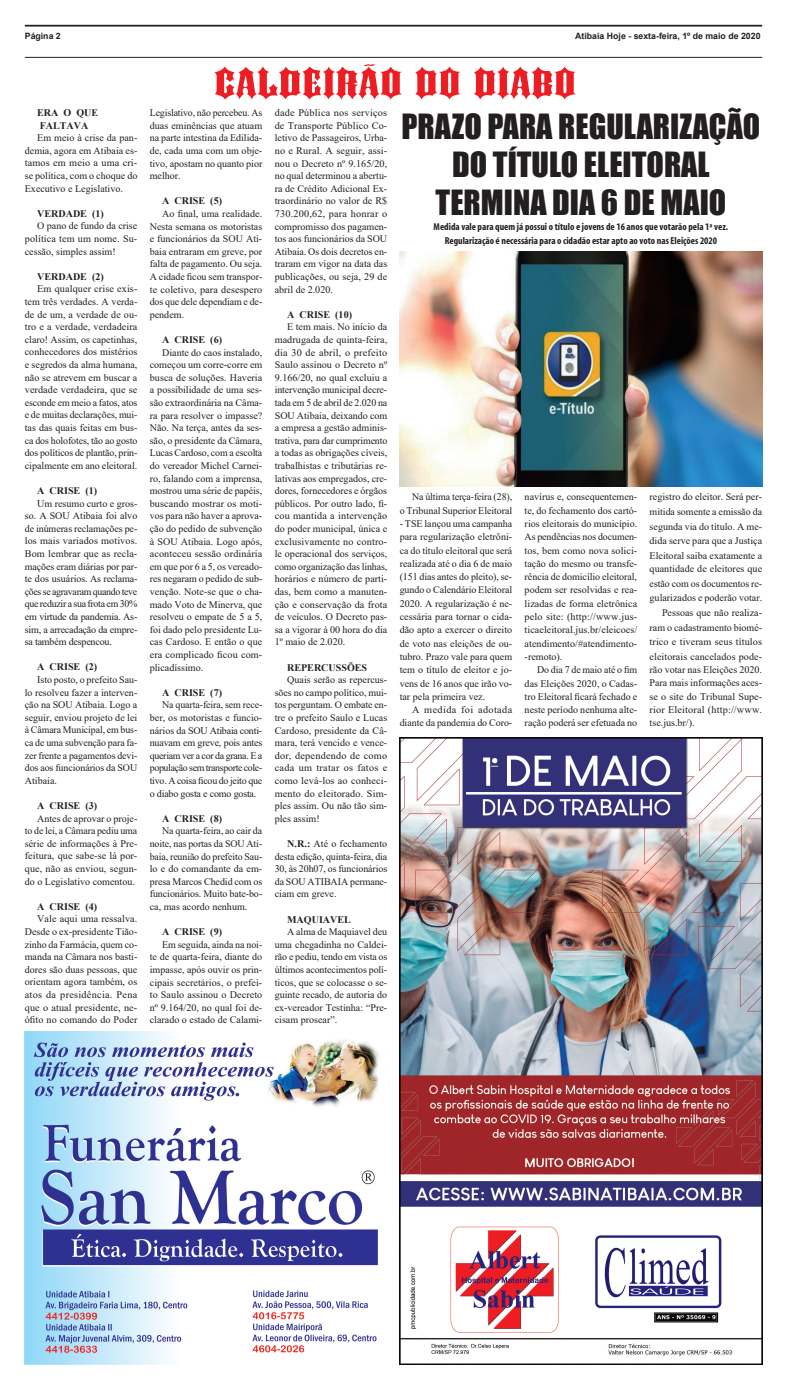
<style>
.page{position:relative;width:787px;height:1389px;background:#fff}
.page>*{position:absolute;margin:0;border:0;box-sizing:border-box;transform-origin:0 0}
.t1{font:32.99px "Ireland";letter-spacing:.01em;color:#ee1d23;scale:2.01 1}
.t2{font:31.94px/38.3px "Impact";color:#231f20;text-align:center}
.t3{font:10.06px/12.6px "Times New Roman";color:#231f20;text-align:justify}
.t4{font:700 10.06px/12.6px "Times New Roman";color:#231f20}
.t5{font:700 condensed 10.06px/13.3px "Myriad";color:#231f20;text-align:center}
.t6{font:700 8.75px "Arial";color:#231f20}
.s1{font-weight:700}
</style>
<div class="page">
<hr style="left:25px;top:57px;width:736px;height:1px;background:#231f20">
<hr style="left:25px;top:25px;width:736px;height:2px;background:#231f20">
<img style="left:25px;top:1032px;width:354px;height:332px">
<img style="left:399px;top:738px;width:362px;height:626px">
<img style="left:399px;top:251px;width:362px;height:235px">
<p class="t6" style="left:25px;top:30px;width:37px">Página 2</p>
<p class="t6" style="left:575px;top:30px;width:187px">Atibaia Hoje - sexta-feira, 1º de maio de 2020</p>
<h1 class="t1" style="left:214px;top:62px;width:181px">CALDEIRÃO DO DIABO</h1>
<p class="t4" style="left:37px;top:106px;width:62px">ERA O QUE<br>FALTAVA</p>
<p class="t3" style="left:25px;top:131px;width:114px;text-indent:12px">Em meio à crise da pan&shy;demia, agora em Atibaia es&shy;tamos em meio a uma cri&shy;se política, com o choque do Executivo e Legislativo.</p>
<p class="t4" style="left:37px;top:207px;width:68px">VERDADE (1)</p>
<p class="t3" style="left:25px;top:219px;width:114px;text-indent:12px">O pano de fundo da crise política tem um nome. Su&shy;cessão, simples assim!</p>
<p class="t4" style="left:37px;top:270px;width:68px">VERDADE (2)</p>
<p class="t3" style="left:25px;top:282px;width:114px;text-indent:12px">Em qualquer crise exis&shy;tem três verdades. A verda&shy;de de um, a verdade de ou&shy;tro e a verdade, verdadeira claro! Assim, os capetinhas, conhecedores dos mistérios e segredos da alma humana, não se atrevem em buscar a verdade verdadeira, que se esconde em meio a fatos, atos e de muitas declarações, mui&shy;tas das quais feitas em bus&shy;ca dos holofotes, tão ao gosto dos políticos de plantão, prin&shy;cipalmente em ano eleitoral.</p>
<p class="t4" style="left:37px;top:484px;width:61px">A CRISE (1)</p>
<p class="t3" style="left:25px;top:497px;width:114px;text-indent:12px">Um resumo curto e gros&shy;so. A SOU Atibaia foi alvo de inúmeras reclamações pe&shy;los mais variados motivos.<br>Bom lembrar que as recla&shy;mações eram diárias por par&shy;te dos usuários. As reclama&shy;ções se agravaram quando teve que reduzir a sua frota em 30% em virtude da pandemia. As&shy;sim, a arrecadação da empre&shy;sa também despencou.</p>
<p class="t4" style="left:37px;top:660px;width:61px">A CRISE (2)</p>
<p class="t3" style="left:25px;top:673px;width:114px;text-indent:12px">Isto posto, o prefeito Sau&shy;lo resolveu fazer a interven&shy;ção na SOU Atibaia. Logo a seguir, enviou projeto de lei à Câmara Municipal, em bus&shy;ca de uma subvenção para fa&shy;zer frente a pagamentos devi&shy;dos aos funcionários da SOU Atibaia.</p>
<p class="t4" style="left:37px;top:799px;width:61px">A CRISE (3)</p>
<p class="t3" style="left:25px;top:812px;width:114px;text-indent:12px">Antes de aprovar o proje&shy;to de lei, a Câmara pediu uma série de informações à Pre&shy;feitura, que sabe-se lá por&shy;que, não as enviou, segun&shy;do o Legislativo comentou.</p>
<p class="t4" style="left:37px;top:900px;width:61px">A CRISE (4)</p>
<p class="t3" style="left:25px;top:912px;width:114px;text-indent:12px">Vale aqui uma ressalva.<br>Desde o ex-presidente Tião&shy;zinho da Farmácia, quem co&shy;manda na Câmara nos basti&shy;dores são duas pessoas, que orientam agora também, os atos da presidência. Pena que o atual presidente, ne&shy;ófito no comando do Poder</p>
<h2 class="t2" style="left:401px;top:106px;width:360px">PRAZO PARA REGULARIZAÇÃO<br>DO TÍTULO ELEITORAL<br>TERMINA DIA 6 DE MAIO</h2>
<p class="t5" style="left:433px;top:221px;width:296px">Medida vale para quem já possui o título e jovens de 16 anos que votarão pela 1ª vez.<br>Regularização é necessária para o cidadão estar apto ao voto nas Eleições 2020</p>
<p class="t3" style="left:150px;top:106px;width:114px">Legislativo, não percebeu. As duas eminências que atuam na parte intestina da Edilida&shy;de, cada uma com um obje&shy;tivo, apostam no quanto pior melhor.</p>
<p class="t4" style="left:162px;top:194px;width:61px">A CRISE (5)</p>
<p class="t3" style="left:150px;top:207px;width:114px;text-indent:12px">Ao final, uma realidade.<br>Nesta semana os motoristas e funcionários da SOU Ati&shy;baia entraram em greve, por falta de pagamento. Ou seja.<br>A cidade ficou sem transpor&shy;te coletivo, para desespero dos que dele dependiam e de&shy;pendem.</p>
<p class="t4" style="left:162px;top:333px;width:61px">A CRISE (6)</p>
<p class="t3" style="left:150px;top:346px;width:114px;text-indent:12px">Diante do caos instalado, começou um corre-corre em busca de soluções. Haveria a possibilidade de uma ses&shy;são extraordinária na Câma&shy;ra para resolver o impasse?<br>Não. Na terça, antes da ses&shy;são, o presidente da Câmara, Lucas Cardoso, com a escolta do vereador Michel Carnei&shy;ro, falando com a imprensa, mostrou uma série de papéis, buscando mostrar os moti&shy;vos para não haver a aprova&shy;ção do pedido de subvenção à SOU Atibaia. Logo após, aconteceu sessão ordinária em que por 6 a 5, os vereado&shy;res negaram o pedido de sub&shy;venção. Note-se que o cha&shy;mado Voto de Minerva, que resolveu o empate de 5 a 5, foi dado pelo presidente Lu&shy;cas Cardoso. E então o que era complicado ficou com&shy;plicadíssimo.</p>
<p class="t4" style="left:162px;top:686px;width:61px">A CRISE (7)</p>
<p class="t3" style="left:150px;top:698px;width:114px;text-indent:12px">Na quarta-feira, sem rece&shy;ber, os motoristas e funcio&shy;nários da SOU Atibaia conti&shy;nuavam em greve, pois antes queriam ver a cor da grana. E a população sem transporte cole&shy;tivo. A coisa ficou do jeito que o diabo gosta e como gosta.</p>
<p class="t4" style="left:162px;top:812px;width:61px">A CRISE (8)</p>
<p class="t3" style="left:150px;top:824px;width:114px;text-indent:12px">Na quarta-feira, ao cair da noite, nas portas da SOU Ati&shy;baia, reunião do prefeito Sau&shy;lo e do comandante da em&shy;presa Marcos Chedid com os funcionários. Muito bate-bo&shy;ca, mas acordo nenhum.</p>
<p class="t4" style="left:162px;top:925px;width:61px">A CRISE (9)</p>
<p class="t3" style="left:150px;top:938px;width:114px;text-indent:12px">Em seguida, ainda na noi&shy;te de quarta-feira, diante do impasse, após ouvir os prin&shy;cipais secretários, o prefei&shy;to Saulo assinou o Decreto nº 9.164/20, no qual foi de&shy;clarado o estado de Calami-</p>
<p class="t3" style="left:274px;top:106px;width:114px">dade Pública nos serviços de Transporte Público Co&shy;letivo de Passageiros, Urba&shy;no e Rural. A seguir, assi&shy;nou o Decreto nº 9.165/20, no qual determinou a abertu&shy;ra de Crédito Adicional Ex&shy;traordinário no valor de R$ 730.200,62, para honrar o compromisso dos pagamen&shy;tos aos funcionários da SOU Atibaia. Os dois decretos en&shy;traram em vigor na data das publicações, ou seja, 29 de abril de 2.020.</p>
<p class="t4" style="left:287px;top:308px;width:66px">A CRISE (10)</p>
<p class="t3" style="left:274px;top:320px;width:114px;text-indent:12px">E tem mais. No início da madrugada de quinta-feira, dia 30 de abril, o prefeito Saulo assinou o Decreto nº 9.166/20, no qual excluiu a intervenção municipal decre&shy;tada em 5 de abril de 2.020 na SOU Atibaia, deixando com a empresa a gestão adminis&shy;trativa, para dar cumprimento a todas as obrigações cíveis, trabalhistas e tributárias re&shy;lativas aos empregados, cre&shy;dores, fornecedores e órgãos públicos. Por outro lado, fi&shy;cou mantida a intervenção do poder municipal, única e exclusivamente no contro&shy;le operacional dos serviços, como organização das linhas, horários e número de parti&shy;das, bem como a manuten&shy;ção e conservação da frota de veículos. O Decreto pas&shy;sa a vigorar à 00 hora do dia 1º maio de 2.020.</p>
<p class="t4" style="left:287px;top:661px;width:81px">REPERCUSSÕES</p>
<p class="t3" style="left:274px;top:673px;width:114px;text-indent:12px">Quais serão as repercus&shy;sões no campo político, mui&shy;tos perguntam. O embate en&shy;tre o prefeito Saulo e Lucas Cardoso, presidente da Câ&shy;mara, terá vencido e vence&shy;dor, dependendo de como cada um tratar os fatos e como levá-los ao conheci&shy;mento do eleitorado. Sim&shy;ples assim. Ou não tão sim&shy;ples assim!</p>
<p class="t3" style="left:274px;top:837px;width:114px;text-indent:12px"><span class="s1">N.R.:</span> Até o fechamento desta edição, quinta-feira, dia 30, às 20h07, os funcionários da SOU ATIBAIA permane&shy;ciam em greve.</p>
<p class="t4" style="left:287px;top:913px;width:65px">MAQUIAVEL</p>
<p class="t3" style="left:274px;top:925px;width:114px;text-indent:12px">A alma de Maquiavel deu uma chegadinha no Caldei&shy;rão e pediu, tendo em vista os últimos acontecimentos polí&shy;ticos, que se colocasse o se&shy;guinte recado, de autoria do ex-vereador Testinha: “Pre&shy;cisam prosear”.</p>
<p class="t3" style="left:399px;top:490px;width:114px;line-height:13.3px;text-align:right">Na última terça-feira (28),<br>o Tribunal Superior Eleitoral</p>
<p class="t3" style="left:399px;top:517px;width:114px;line-height:13.3px">- TSE lançou uma campanha para regularização eletrôni&shy;ca do título eleitoral que será realizada até o dia 6 de maio (151 dias antes do pleito), se&shy;gundo o Calendário Eleitoral 2020. A regularização é ne&shy;cessária para tornar o cida&shy;dão apto a exercer o direito de voto nas eleições de ou&shy;tubro. Prazo vale para quem tem o título de eleitor e jo&shy;vens de 16 anos que irão vo&shy;tar pela primeira vez.</p>
<p class="t3" style="left:399px;top:703px;width:114px;line-height:13.3px;text-align:right">A medida foi adotada diante da pandemia do Coro-</p>
<p class="t3" style="left:649px;top:489px;width:114px;line-height:14.6px">registro do eleitor. Será per&shy;mitida somente a emissão da segunda via do título. A me&shy;dida serve para que a Justiça Eleitoral saiba exatamente a</p>
<p class="t3" style="left:649px;top:561px;width:114px;line-height:14.6px;text-align:right">quantidade de eleitores que estão com os documentos re&shy;gularizados e poderão votar.<br>Pessoas que não realiza&shy;ram o cadastramento biomé&shy;trico e tiveram seus títulos eleitorais cancelados pode-</p>
<p class="t3" style="left:649px;top:663px;width:114px;line-height:13.3px">rão votar nas Eleições 2020.<br>Para mais informações aces&shy;se o site do Tribunal Supe&shy;rior Eleitoral (http://www. tse.jus.br/).</p>
<p class="t3" style="left:524px;top:490px;width:114px;line-height:13.3px">navírus e, consequentemen&shy;te, do fechamento dos cartó&shy;rios eleitorais do município.<br>As pendências nos documen&shy;tos, bem como nova solici&shy;tação do mesmo ou transfe&shy;rência de domicílio eleitoral, podem ser resolvidas e rea&shy;lizadas de forma eletrônica pelo site: (http://www.jus&shy;ticaeleitoral.jus.br/eleicoes/ atendimento/#atendimento--remoto).</p>
<p class="t3" style="left:524px;top:663px;width:114px;line-height:13.3px;text-indent:12px">Do dia 7 de maio até o fim das Eleições 2020, o Cadas&shy;tro Eleitoral ficará fechado e neste período nenhuma alte&shy;ração poderá ser efetuada no</p>
</div>
